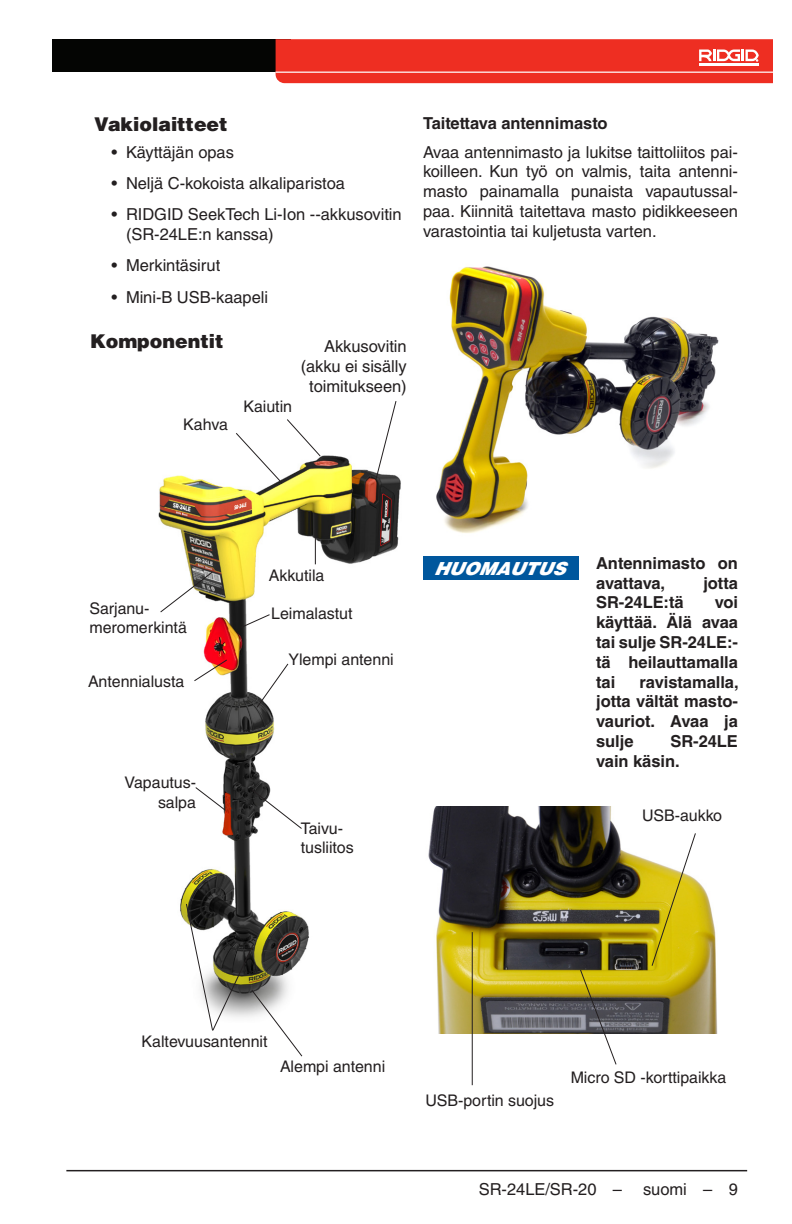
<style>
.page{position:relative;width:792px;height:1224px;background:#fff}
.page>*{position:absolute;margin:0;border:0;box-sizing:border-box;transform-origin:0 0}
.Head_2____h2_-_half{font:900 19px "Helvetica LT Pro";letter-spacing:-.005em;color:#231f20}
.Notice_White{font:italic 900 18px "Helvetica LT Pro";letter-spacing:-.005em;color:#fff}
.Basic_Normal___bn{font:16.4px/19.8px "Helvetica LT Pro";letter-spacing:-.005em;color:#231f20}
.Basic_Bold____bb{font:700 16.4px/19.8px "Helvetica LT Pro";letter-spacing:-.005em;color:#231f20}
.Call-Out_-_half{font:16.4px/19.8px "Helvetica LT Pro";letter-spacing:-.005em;color:#231f20;text-align:right}
.Head_3___h3{font:700 16.4px "Helvetica LT Std";letter-spacing:-.005em;color:#231f20}
.Basic_Normal_Left____bnl{font:16px/19.2px "Helvetica LT Pro";letter-spacing:-.005em;color:#231f20}
.Basic_Normal_Right___bnr{font:16px/19.2px "Helvetica LT Pro";letter-spacing:-.005em;color:#231f20;text-align:right}
.Basic_Normal___bn-2{font:16px "Helvetica LT Pro";letter-spacing:-.005em;color:#231f20}
</style>
<div class="page">
<hr style="left:66px;top:1170px;width:681px;height:1px;background:#231f20">
<div style="left:52px;top:39px;width:239px;height:33px;background:#040503"></div>
<svg style="left:276px;top:39px;width:497px;height:44px"></svg>
<img style="left:158px;top:455px;width:243px;height:499px">
<svg style="left:256px;top:663px;width:33px;height:45px"></svg>
<svg style="left:193px;top:659px;width:35px;height:23px"></svg>
<svg style="left:235px;top:419px;width:86px;height:65px"></svg>
<svg style="left:251px;top:789px;width:52px;height:41px"></svg>
<svg style="left:195px;top:787px;width:31px;height:24px"></svg>
<svg style="left:186px;top:903px;width:117px;height:154px"></svg>
<hr style="left:315px;top:530px;width:1px;height:34px;background:#231f20">
<svg style="left:160px;top:571px;width:53px;height:42px"></svg>
<svg style="left:240px;top:614px;width:30px;height:14px"></svg>
<img style="left:436px;top:266px;width:283px;height:267px">
<div style="left:423px;top:556px;width:155px;height:24px;background:#00579d"></div>
<img style="left:428px;top:807px;width:290px;height:226px">
<hr style="left:472px;top:932px;width:1px;height:153px;background:#231f20">
<svg style="left:579px;top:969px;width:38px;height:96px"></svg>
<svg style="left:651px;top:832px;width:46px;height:135px"></svg>
<svg style="left:375px;top:401px;width:22px;height:79px"></svg>
<p class="Head_2____h2_-_half" style="left:94px;top:111px;width:135px">Vakiolaitteet</p>
<p class="Basic_Normal___bn" style="left:112px;top:142px;width:124px">• Käyttäjän opas</p>
<p class="Basic_Normal___bn" style="left:112px;top:173px;width:235px">• Neljä C-kokoista alkaliparistoa</p>
<p class="Basic_Normal___bn" style="left:126px;top:205px;width:277px;text-indent:-14px">• RIDGID SeekTech Li-Ion ‑-akkusovitin (SR-24LE:n kanssa)</p>
<p class="Basic_Normal___bn" style="left:112px;top:256px;width:110px">• Merkintäsirut</p>
<p class="Basic_Normal___bn" style="left:112px;top:287px;width:158px">• Mini-B USB-kaapeli</p>
<p class="Head_2____h2_-_half" style="left:90px;top:329px;width:135px">Komponentit</p>
<p class="Call-Out_-_half" style="left:301px;top:336px;width:108px">Akkusovitin (akku ei sisälly toimitukseen)</p>
<p class="Basic_Normal_Right___bnr" style="left:183px;top:415px;width:46px">Kahva</p>
<p class="Basic_Normal___bn-2" style="left:243px;top:397px;width:50px">Kaiutin</p>
<p class="Head_3___h3" style="left:423px;top:113px;width:186px">Taitettava antennimasto</p>
<p class="Basic_Normal___bn" style="left:423px;top:142px;width:317px;text-align:justify">Avaa antennimasto ja lukitse taittoliitos pai&shy;koilleen. Kun työ on valmis, taita antenni&shy;masto painamalla punaista vapautussal&shy;paa. Kiinnitä taitettava masto pidikkeeseen varastointia tai kuljetusta varten.</p>
<p class="Basic_Normal___bn-2" style="left:269px;top:566px;width:57px">Akkutila</p>
<p class="Basic_Normal_Right___bnr" style="left:89px;top:598px;width:99px;text-align:left">Sarjanu&shy;meromerkintä</p>
<p class="Basic_Normal_Left____bnl" style="left:271px;top:604px;width:83px">Leimalastut</p>
<p class="Basic_Normal_Right___bnr" style="left:88px;top:671px;width:98px">Antennialusta</p>
<p class="Basic_Normal_Right___bnr" style="left:125px;top:773px;width:73px">Vapautus&shy;salpa</p>
<p class="Basic_Normal_Left____bnl" style="left:289px;top:650px;width:107px">Ylempi antenni</p>
<p class="Basic_Normal_Left____bnl" style="left:301px;top:819px;width:54px">Taivu&shy;tusliitos</p>
<p class="Notice_White" style="left:434px;top:556px;width:133px">HUOMAUTUS</p>
<p class="Basic_Bold____bb" style="left:596px;top:553px;width:143px">Antennimasto on avattava,</p>
<p class="Basic_Bold____bb" style="left:703px;top:573px;width:36px">jotta</p>
<p class="Basic_Bold____bb" style="left:596px;top:593px;width:89px">SR‑24LE:tä</p>
<p class="Basic_Bold____bb" style="left:596px;top:593px;width:143px;text-align:justify;text-indent:119px">voi käyttää. Älä avaa tai sulje SR‑24LE:- tä heilauttamalla tai</p>
<p class="Basic_Bold____bb" style="left:596px;top:672px;width:144px;text-align:justify;text-indent:43px">ravistamalla, jotta vältät masto&shy;vauriot. Avaa ja sulje</p>
<p class="Basic_Bold____bb" style="left:596px;top:731px;width:143px;text-indent:74px">SR‑24LE vain käsin.</p>
<p class="Basic_Normal_Left____bnl" style="left:642px;top:806px;width:82px">USB-aukko</p>
<p class="Basic_Normal_Right___bnr" style="left:142px;top:1031px;width:127px">Kaltevuusantennit</p>
<p class="Basic_Normal_Left____bnl" style="left:280px;top:1056px;width:107px">Alempi antenni</p>
<p class="Basic_Normal_Left____bnl" style="left:425px;top:1091px;width:130px">USB-portin suojus</p>
<p class="Basic_Normal_Left____bnl" style="left:571px;top:1068px;width:157px">Micro SD -korttipaikka</p>
<p class="Basic_Normal___bn" style="left:479px;top:1180px;width:145px">SR-24LE/SR-20 –</p>
<p class="Basic_Normal___bn" style="left:643px;top:1180px;width:96px">suomi – 9</p>
</div>
